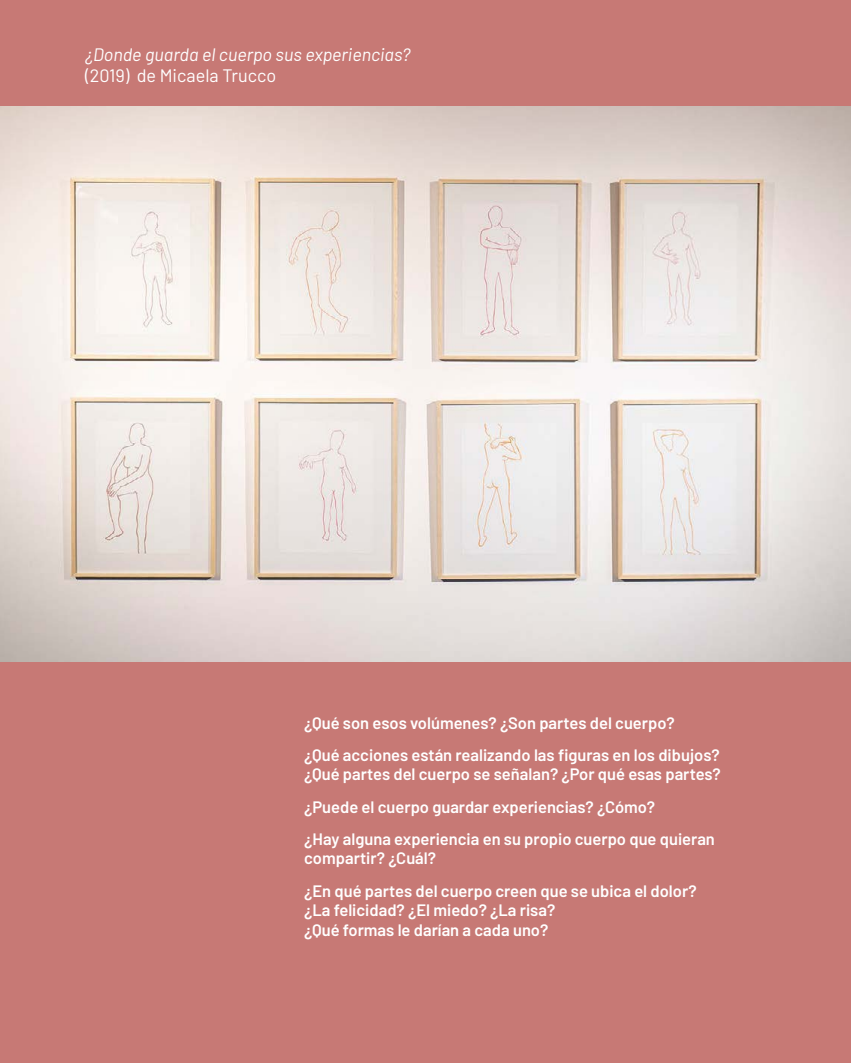
<style>
.page{position:relative;width:851px;height:1063px;background:#fff}
.page>*{position:absolute;margin:0;border:0;box-sizing:border-box;transform-origin:0 0}
.t1{font:italic 18px "Barlow";color:#fff}
.t2{font:18px "Barlow";color:#fff}
.t3{font:600 16.5px/32.2px "Barlow";color:#fff}
</style>
<div class="page">
<div style="left:0;top:0;width:850px;height:1063px;background:#c77975"></div>
<img style="left:0;top:106px;width:850px;height:555px">
<p class="t1" style="left:85px;top:41px;width:327px">¿Donde guarda el cuerpo sus experiencias?</p>
<p class="t2" style="left:85px;top:62px;width:193px">(2019) de Micaela Trucco</p>
<p class="t3" style="left:304px;top:705px;width:417px">¿Qué son esos volúmenes? ¿Son partes del cuerpo?<br>¿Qué acciones están realizando las figuras en los dibujos?</p>
<p class="t3" style="left:304px;top:757px;width:418px">¿Qué partes del cuerpo se señalan? ¿Por qué esas partes? ¿Puede el cuerpo guardar experiencias? ¿Cómo?<br>¿Hay alguna experiencia en su propio cuerpo que quieran</p>
<p class="t3" style="left:304px;top:841px;width:394px">compartir? ¿Cuál?<br>¿En qué partes del cuerpo creen que se ubica el dolor?</p>
<p class="t3" style="left:304px;top:899px;width:252px;line-height:19.5px">¿La felicidad? ¿El miedo? ¿La risa? ¿Qué formas le darían a cada uno?</p>
</div>
